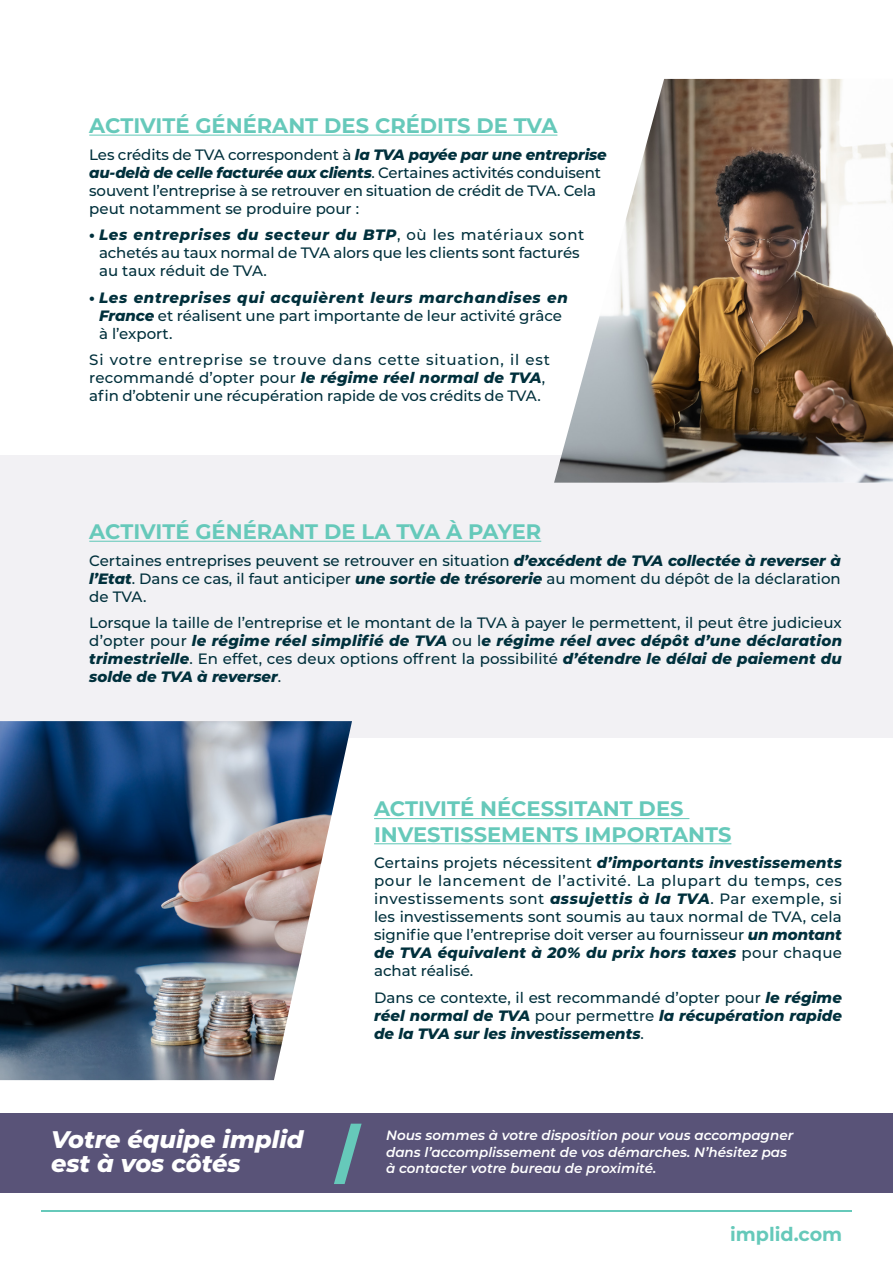
<style>
.page{position:relative;width:893px;height:1263px;background:#fff}
.page>*{position:absolute;margin:0;border:0;box-sizing:border-box;transform-origin:0 0}
.t1{font:italic 800 24px/24px "Montserrat";color:#fff}
.t2{font:700 21px/25.2px "Montserrat";color:#66c9ba}
.t3{font:700 19.05px "Montserrat";color:#66c9ba}
.t4{font:500 15px/18px "Montserrat";letter-spacing:-.005em;color:#00303c}
.t5{font:500 15px/18px "Montserrat";letter-spacing:.035em;color:#00303c}
.t6{font:italic 800 15px/18px "Montserrat";color:#00303c;text-align:justify}
.t7{font:italic 600 13.5px/16.5px "Montserrat";color:#fff}
.s1{font-weight:800;font-style:italic}
.s2{font-weight:800}
.s3{font-weight:500;font-style:normal}
</style>
<div class="page">
<hr style="left:41px;top:1210px;width:811px;height:1px;background:#66c9ba">
<div style="left:0;top:455px;width:893px;height:282px;background:#f2f1f4"></div>
<div style="left:0;top:1113px;width:893px;height:79px;background:#595378"></div>
<svg style="left:334px;top:1124px;width:28px;height:60px"></svg>
<hr style="left:89px;top:135px;width:468px;height:1px;background:#66c9ba">
<hr style="left:89px;top:541px;width:452px;height:1px;background:#66c9ba">
<img style="left:554px;top:79px;width:339px;height:404px">
<img style="left:0;top:721px;width:352px;height:359px">
<hr style="left:374px;top:818px;width:315px;height:1px;background:#66c9ba">
<hr style="left:374px;top:843px;width:357px;height:1px;background:#66c9ba">
<p class="t2" style="left:89px;top:112px;width:470px">ACTIVITÉ GÉNÉRANT DES CRÉDITS DE TVA</p>
<p class="t4" style="left:89px;top:145px;width:519px">Les crédits de TVA correspondent à <span class="s1">la TVA payée par une entreprise au-delà de celle facturée aux clients</span>. Certaines activités conduisent souvent l’entreprise à se retrouver en situation de crédit de TVA. Cela peut notamment se produire pour :</p>
<p class="t4" style="left:99px;top:225px;width:487px;text-indent:-10px"><span class="s2">•</span> <span class="s1">Les entreprises du secteur du BTP</span>, où les matériaux sont achetés au taux normal de TVA alors que les clients sont facturés au taux réduit de TVA.</p>
<p class="t4" style="left:99px;top:288px;width:470px;text-indent:-10px"><span class="s2">•</span> <span class="s1">Les entreprises qui acquièrent leurs marchandises en<br>France</span> et réalisent une part importante de leur activité grâce à l’export.</p>
<p class="t5" style="left:89px;top:350px;width:462px">Si votre entreprise se trouve dans cette situation, il est recommandé d’opter pour <span class="s1">le régime réel normal de TVA</span>, afin d’obtenir une récupération rapide de vos crédits de TVA.</p>
<p class="t2" style="left:89px;top:518px;width:453px">ACTIVITÉ GÉNÉRANT DE LA TVA À PAYER</p>
<p class="t4" style="left:89px;top:551px;width:753px;text-align:justify">Certaines entreprises peuvent se retrouver en situation <span class="s1">d’excédent de TVA collectée à reverser à l’Etat</span>. Dans ce cas, il faut anticiper <span class="s1">une sortie de trésorerie</span> au moment du dépôt de la déclaration de TVA.</p>
<p class="t4" style="left:89px;top:613px;width:754px;text-align:justify">Lorsque la taille de l’entreprise et le montant de la TVA à payer le permettent, il peut être judicieux d’opter pour <span class="s1">le régime réel simplifié de TVA</span> ou l<span class="s1">e régime réel avec dépôt d’une déclaration trimestrielle</span>. En effet, ces deux options offrent la possibilité <span class="s1">d’étendre le délai de paiement du solde de TVA à reverser</span>.</p>
<p class="t2" style="left:374px;top:795px;width:359px">ACTIVITÉ NÉCESSITANT DES<br>INVESTISSEMENTS IMPORTANTS</p>
<p class="t4" style="left:374px;top:853px;width:469px;text-align:justify">Certains projets nécessitent <span class="s1">d’importants investissements </span>pour le lancement de l’activité. La plupart du temps, ces investissements sont <span class="s1">assujettis à la TVA</span>. Par exemple, si les investissements sont soumis au taux normal de TVA, cela signifie que l’entreprise doit verser au fournisseur <span class="s1">un montant de TVA équivalent à 20% du prix hors taxes</span> pour chaque achat réalisé.</p>
<p class="t6" style="left:374px;top:987px;width:469px"><span class="s3">Dans ce contexte, il est recommandé d’opter pour</span> le régime réel normal de TVA <span class="s3">pour permettre</span> la récupération rapide de la TVA sur les investissements<span class="s3">.</span></p>
<p class="t1" style="left:51px;top:1126px;width:254px">Votre équipe implid est à vos côtés</p>
<p class="t7" style="left:386px;top:1127px;width:409px">Nous sommes à votre disposition pour vous accompagner dans l’accomplissement de vos démarches. N’hésitez pas à contacter votre bureau de proximité.</p>
<p class="t3" style="left:730px;top:1221px;width:114px">implid.com</p>
</div>
